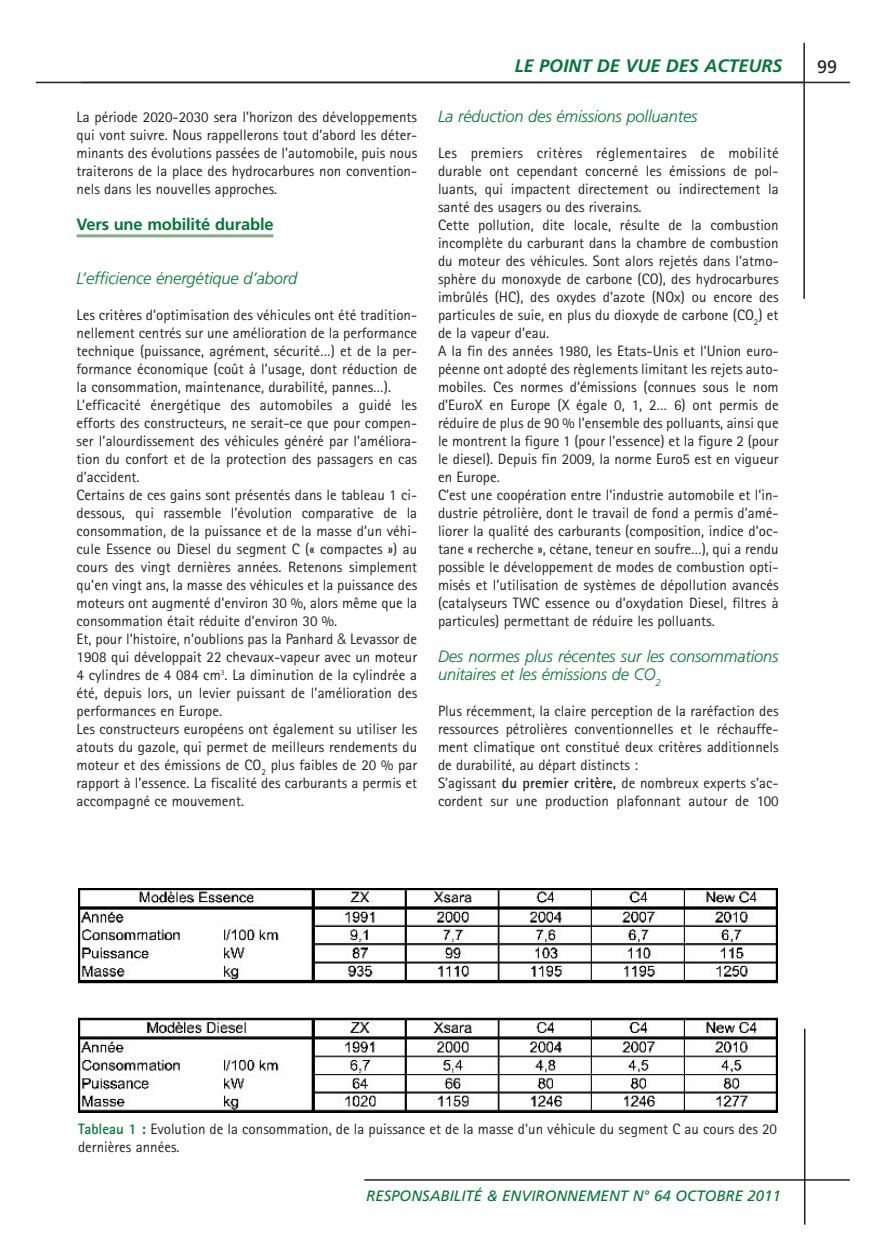
<style>
.page{position:relative;width:885px;height:1255px;background:#fff}
.page>*{position:absolute;margin:0;border:0;box-sizing:border-box;transform-origin:0 0}
.t1{font:italic 700 18px "Frutiger";color:#007836}
.t2{font:18px "Frutiger";color:#231f20}
.t3{font:italic 300 16.5px/18px "Frutiger";letter-spacing:-.01em;color:#007836}
.t4{font:700 16.5px "Frutiger";letter-spacing:-.01em;color:#007836}
.t5{font:15px/18px "Rotis Sans Serif";color:#231f20}
.t6{font:italic 15px "Frutiger";color:#007836}
.s1{font-family:"Helvetica Neue";font-weight:300}
.s2{font-weight:700}
.s3{font-weight:700;color:#007836}
</style>
<div class="page">
<hr style="left:81px;top:82px;width:768px;height:1px;background:#231f20">
<hr style="left:803px;top:43px;width:1px;height:256px;background:#231f20">
<hr style="left:364px;top:1179px;width:485px;height:1px;background:#231f20">
<hr style="left:803px;top:1028px;width:2px;height:196px;background:#231f20">
<hr style="left:77px;top:234px;width:196px;height:3px;background:#86ad89">
<hr style="left:36px;top:82px;width:768px;height:1px;background:#231f20">
<img style="left:79px;top:888px;width:698px;height:224px">
<p class="t5" style="left:77px;top:109px;width:342px;text-align:justify">La période 2020-2030 sera l’horizon des développements qui vont suivre. Nous rappellerons tout d’abord les déter&shy;minants des évolutions passées de l’automobile, puis nous traiterons de la place des hydrocarbures non convention&shy;nels dans les nouvelles approches.</p>
<p class="t4" style="left:77px;top:217px;width:198px">Vers une mobilité durable</p>
<p class="t3" style="left:77px;top:270px;width:222px">L’efficience énergétique d’abord</p>
<p class="t5" style="left:77px;top:307px;width:342px">Les critères d’optimisation des véhicules ont été tradition&shy;nellement centrés sur une amélioration de la performance technique (puissance, agrément, sécurité…) et de la per&shy;formance économique (coût à l’usage, dont réduction de la consommation, maintenance, durabilité, pannes…).<br>L’efficacité énergétique des automobiles a guidé les efforts des constructeurs, ne serait-ce que pour compen&shy;ser l’alourdissement des véhicules généré par l’améliora&shy;tion du confort et de la protection des passagers en cas d’accident.<br>Certains de ces gains sont présentés dans le tableau 1 ci&shy;dessous, qui rassemble l’évolution comparative de la consommation, de la puissance et de la masse d’un véhi&shy;cule Essence ou Diesel du segment C (« compactes ») au cours des vingt dernières années. Retenons simplement qu’en vingt ans, la masse des véhicules et la puissance des moteurs ont augmenté d’environ 30 %, alors même que la consommation était réduite d’environ 30 %.<br>Et, pour l’histoire, n’oublions pas la Panhard <span class="s1">&amp;</span> Levassor de 1908 qui développait 22 chevaux-vapeur avec un moteur 4 cylindres de 4 084 cm<sup>3</sup>. La diminution de la cylindrée a été, depuis lors, un levier puissant de l’amélioration des performances en Europe.<br>Les constructeurs européens ont également su utiliser les atouts du gazole, qui permet de meilleurs rendements du moteur et des émissions de CO<sub>2</sub> plus faibles de 20 % par rapport à l’essence. La fiscalité des carburants a permis et accompagné ce mouvement.</p>
<p class="t1" style="left:514px;top:59px;width:269px">LE POINT DE VUE DES ACTEURS</p>
<p class="t2" style="left:817px;top:59px;width:22px">99</p>
<p class="t3" style="left:438px;top:108px;width:261px">La réduction des émissions polluantes</p>
<p class="t5" style="left:438px;top:145px;width:342px">Les premiers critères réglementaires de mobilité durable ont cependant concerné les émissions de pol&shy;luants, qui impactent directement ou indirectement la santé des usagers ou des riverains.<br>Cette pollution, dite locale, résulte de la combustion incomplète du carburant dans la chambre de combustion du moteur des véhicules. Sont alors rejetés dans l’atmo&shy;sphère du monoxyde de carbone (CO), des hydrocarbures imbrûlés (HC), des oxydes d’azote (NOx) ou encore des particules de suie, en plus du dioxyde de carbone (CO<sub>2</sub>) et de la vapeur d’eau.<br>A la fin des années 1980, les Etats-Unis et l’Union euro&shy;péenne ont adopté des règlements limitant les rejets auto&shy;mobiles. Ces normes d’émissions (connues sous le nom d’EuroX en Europe (X égale 0, 1, 2… 6) ont permis de réduire de plus de 90 % l’ensemble des polluants, ainsi que le montrent la figure 1 (pour l’essence) et la figure 2 (pour le diesel). Depuis fin 2009, la norme Euro5 est en vigueur en Europe.<br>C’est une coopération entre l’industrie automobile et l’in&shy;dustrie pétrolière, dont le travail de fond a permis d’amé&shy;liorer la qualité des carburants (composition, indice d’oc&shy;tane « recherche », cétane, teneur en soufre…), qui a rendu possible le développement de modes de combustion opti&shy;misés et l’utilisation de systèmes de dépollution avancés (catalyseurs TWC essence ou d’oxydation Diesel, filtres à particules) permettant de réduire les polluants.</p>
<p class="t3" style="left:438px;top:648px;width:342px">Des normes plus récentes sur les consommations unitaires et les émissions de CO<sub>2</sub></p>
<p class="t5" style="left:438px;top:703px;width:342px">Plus récemment, la claire perception de la raréfaction des ressources pétrolières conventionnelles et le réchauffe&shy;ment climatique ont constitué deux critères additionnels de durabilité, au départ distincts :<br>S’agissant <span class="s2">du premier critère,</span> de nombreux experts s’ac&shy;cordent sur une production plafonnant autour de 100</p>
<p class="t5" style="left:78px;top:1121px;width:700px"><span class="s3">Tableau 1 :</span> Evolution de la consommation, de la puissance et de la masse d’un véhicule du segment C au cours des 20 dernières années.</p>
<p class="t6" style="left:366px;top:1189px;width:416px">RESPONSABILITÉ &amp; ENVIRONNEMENT N° 64 OCTOBRE 2011</p>
</div>
